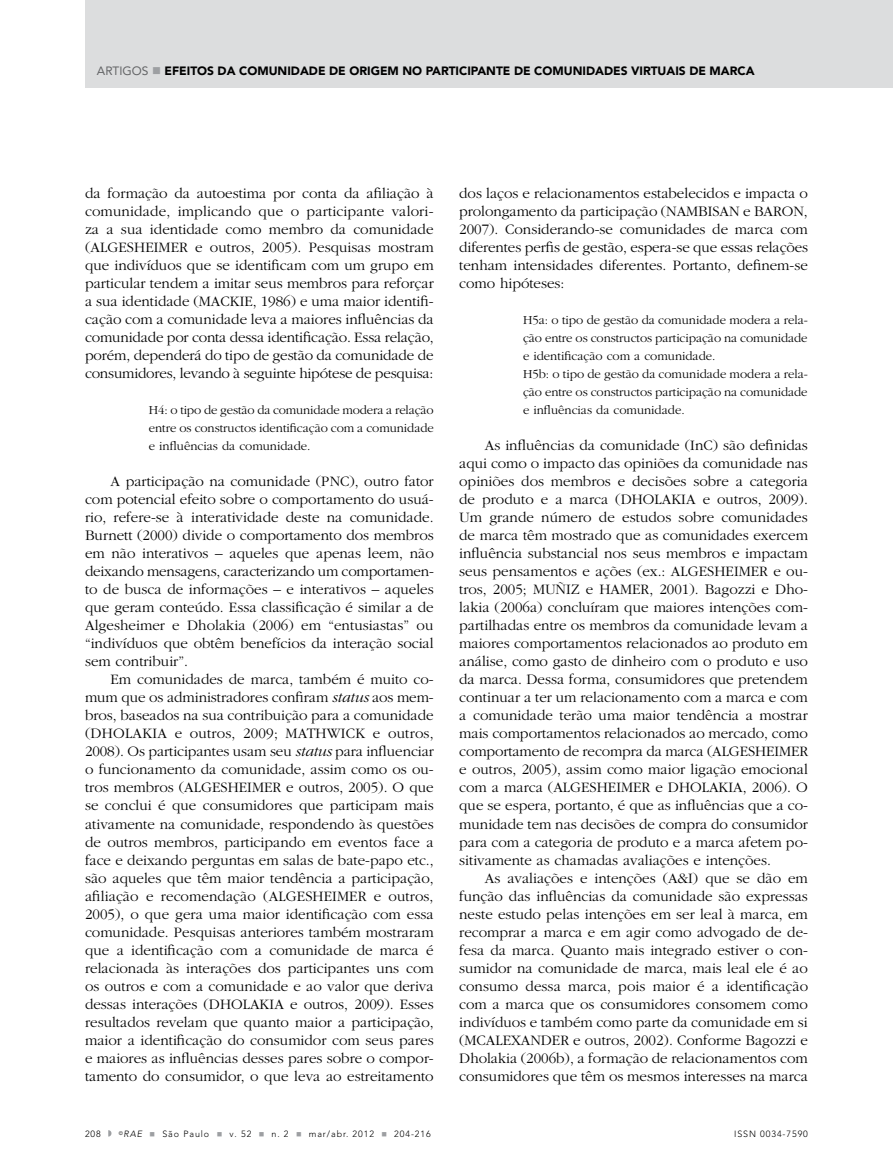
<style>
.page{position:relative;width:893px;height:1170px;background:#fff}
.page>*{position:absolute;margin:0;border:0;box-sizing:border-box;transform-origin:0 0}
.t1{font:300 15px/18px "Garamond";color:#000;text-align:justify}
.t2{font:300 12.75px/18px "Garamond";color:#000;text-align:justify}
.t3{font:900 12px "Avenir LT Std";color:#000}
.t4{font:300 9px "Avenir LT Std";letter-spacing:.1em;color:#000}
.s1{font-weight:400;color:#636466}
.s2{color:#9d9fa2}
.s3{font-style:italic}
</style>
<div class="page">
<div style="left:85px;top:0;width:808px;height:87px;background:#dcddde"></div>
<svg style="left:108px;top:1130px;width:3px;height:6px"></svg>
<p class="t3" style="left:97px;top:64px;width:659px"><span class="s1">ARTIGOS</span> <span class="s2">■</span> EFEITOS DA COMUNIDADE DE ORIGEM NO PARTICIPANTE DE COMUNIDADES VIRTUAIS DE MARCA</p>
<p class="t1" style="left:85px;top:185px;width:350px">da formação da autoestima por conta da afiliação à comunidade, implicando que o participante valori&shy;za a sua identidade como membro da comunidade (ALGESHEIMER e outros, 2005). Pesquisas mostram que indivíduos que se identificam com um grupo em particular tendem a imitar seus membros para reforçar a sua identidade (MACKIE, 1986) e uma maior identifi&shy;cação com a comunidade leva a maiores influências da comunidade por conta dessa identificação. Essa relação, porém, dependerá do tipo de gestão da comunidade de consumidores, levando à seguinte hipótese de pesquisa:</p>
<p class="t2" style="left:149px;top:401px;width:287px">H4: o tipo de gestão da comunidade modera a relação entre os constructos identificação com a comunidade e influências da comunidade.</p>
<p class="t1" style="left:85px;top:473px;width:350px;text-indent:26px">A participação na comunidade (PNC), outro fator com potencial efeito sobre o comportamento do usuá&shy;rio, refere-se à interatividade deste na comunidade.<br>Burnett (2000) divide o comportamento dos membros em não interativos – aqueles que apenas leem, não deixando mensagens, caracterizando um comportamen&shy;to de busca de informações – e interativos – aqueles que geram conteúdo. Essa classificação é similar a de Algesheimer e Dholakia (2006) em “entusiastas” ou “indivíduos que obtêm benefícios da interação social sem contribuir”.</p>
<p class="t1" style="left:85px;top:671px;width:350px;text-indent:26px">Em comunidades de marca, também é muito co&shy;mum que os administradores confiram <span class="s3">status</span> aos mem&shy;bros, baseados na sua contribuição para a comunidade (DHOLAKIA e outros, 2009; MATHWICK e outros, 2008). Os participantes usam seu <span class="s3">status</span> para influenciar o funcionamento da comunidade, assim como os ou&shy;tros membros (ALGESHEIMER e outros, 2005). O que se conclui é que consumidores que participam mais ativamente na comunidade, respondendo às questões de outros membros, participando em eventos face a face e deixando perguntas em salas de bate-papo etc., são aqueles que têm maior tendência a participação, afiliação e recomendação (ALGESHEIMER e outros, 2005), o que gera uma maior identificação com essa comunidade. Pesquisas anteriores também mostraram que a identificação com a comunidade de marca é relacionada às interações dos participantes uns com os outros e com a comunidade e ao valor que deriva dessas interações (DHOLAKIA e outros, 2009). Esses resultados revelam que quanto maior a participação, maior a identificação do consumidor com seus pares e maiores as influências desses pares sobre o compor&shy;tamento do consumidor, o que leva ao estreitamento</p>
<p class="t1" style="left:459px;top:185px;width:350px">dos laços e relacionamentos estabelecidos e impacta o prolongamento da participação (NAMBISAN e BARON, 2007). Considerando-se comunidades de marca com diferentes perfis de gestão, espera-se que essas relações tenham intensidades diferentes. Portanto, definem-se como hipóteses:</p>
<p class="t2" style="left:523px;top:311px;width:286px;text-align:left">H5a: o tipo de gestão da comunidade modera a rela&shy;ção entre os constructos participação na comunidade e identificação com a comunidade.<br>H5b: o tipo de gestão da comunidade modera a rela&shy;ção entre os constructos participação na comunidade e influências da comunidade.</p>
<p class="t1" style="left:459px;top:437px;width:350px;text-indent:26px">As influências da comunidade (InC) são definidas aqui como o impacto das opiniões da comunidade nas opiniões dos membros e decisões sobre a categoria de produto e a marca (DHOLAKIA e outros, 2009).<br>Um grande número de estudos sobre comunidades de marca têm mostrado que as comunidades exercem influência substancial nos seus membros e impactam seus pensamentos e ações (ex.: ALGESHEIMER e ou&shy;tros, 2005; MUÑIZ e HAMER, 2001). Bagozzi e Dho&shy;lakia (2006a) concluíram que maiores intenções com&shy;partilhadas entre os membros da comunidade levam a maiores comportamentos relacionados ao produto em análise, como gasto de dinheiro com o produto e uso da marca. Dessa forma, consumidores que pretendem continuar a ter um relacionamento com a marca e com a comunidade terão uma maior tendência a mostrar mais comportamentos relacionados ao mercado, como comportamento de recompra da marca (ALGESHEIMER e outros, 2005), assim como maior ligação emocional com a marca (ALGESHEIMER e DHOLAKIA, 2006). O que se espera, portanto, é que as influências que a co&shy;munidade tem nas decisões de compra do consumidor para com a categoria de produto e a marca afetem po&shy;sitivamente as chamadas avaliações e intenções.</p>
<p class="t1" style="left:459px;top:869px;width:350px;text-indent:26px">As avaliações e intenções (A&amp;I) que se dão em função das influências da comunidade são expressas neste estudo pelas intenções em ser leal à marca, em recomprar a marca e em agir como advogado de de&shy;fesa da marca. Quanto mais integrado estiver o con&shy;sumidor na comunidade de marca, mais leal ele é ao consumo dessa marca, pois maior é a identificação com a marca que os consumidores consomem como indivíduos e também como parte da comunidade em si (MCALEXANDER e outros, 2002). Conforme Bagozzi e Dholakia (2006b), a formação de relacionamentos com consumidores que têm os mesmos interesses na marca</p>
<p class="t4" style="left:85px;top:1128px;width:17px">208</p>
<p class="t4" style="left:119px;top:1128px;width:313px"><sup>©</sup><span class="s3">RAE</span> <span class="s2">■</span> São Paulo <span class="s2">■</span> v. 52 <span class="s2">■</span> n. 2 <span class="s2">■</span> mar/abr. 2012 <span class="s2">■</span> 204-216</p>
<p class="t4" style="left:734px;top:1128px;width:75px">ISSN 0034-7590</p>
</div>
